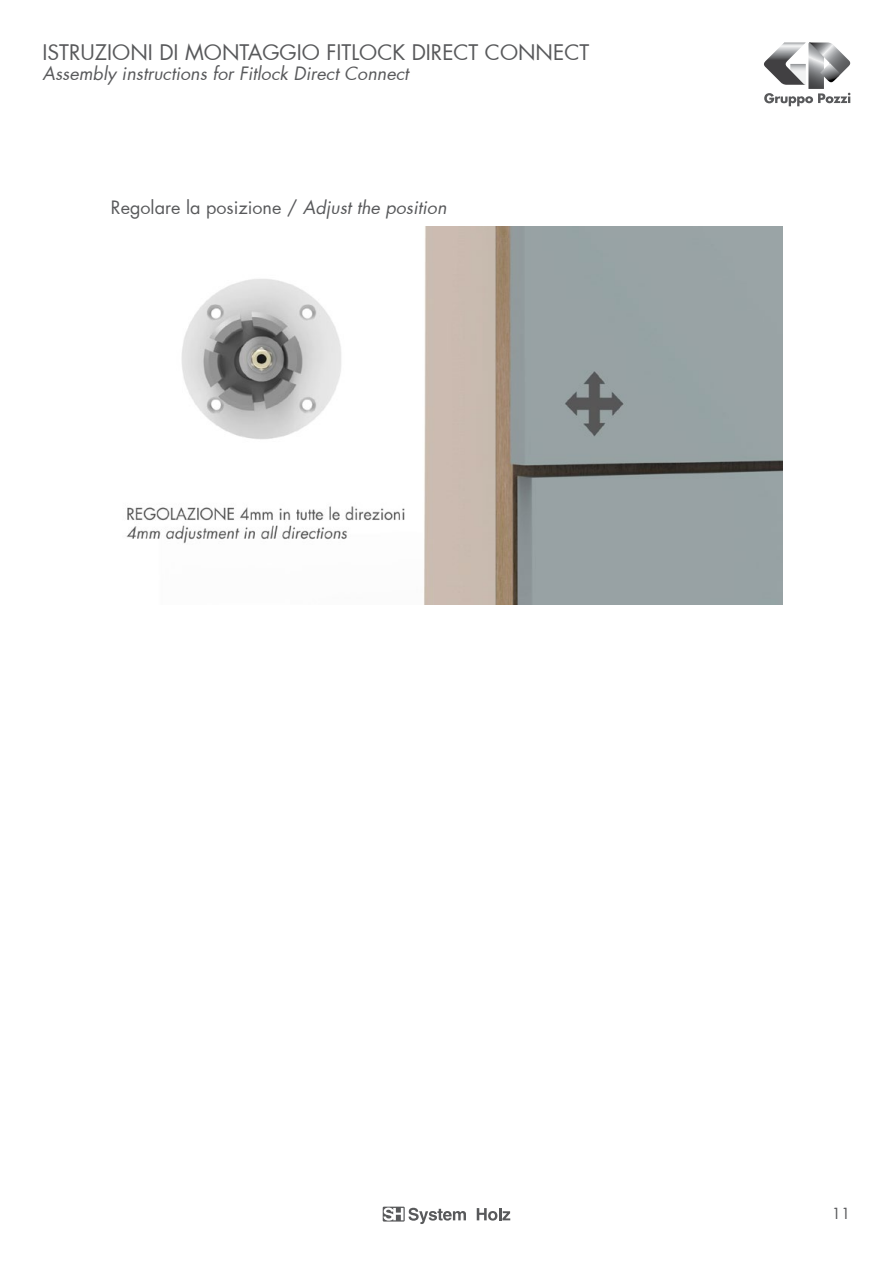
<style>
.page{position:relative;width:893px;height:1263px;background:#fff}
.page>*{position:absolute;margin:0;border:0;box-sizing:border-box;transform-origin:0 0}
.t1{font:21px "Futura";color:#58595b}
.t2{font:italic 18px "Futura";color:#58595b}
.t3{font:18px "Futura";color:#58595b}
.t4{font:15px "Futura";color:#58595b}
.s1{font-style:italic}
</style>
<div class="page">
<svg style="left:383px;top:1206px;width:83px;height:18px"></svg>
<svg style="left:477px;top:1208px;width:33px;height:12px"></svg>
<svg style="left:764px;top:42px;width:86px;height:64px"></svg>
<img style="left:126px;top:226px;width:656px;height:378px">
<p class="t1" style="left:43px;top:38px;width:548px">ISTRUZIONI DI MONTAGGIO FITLOCK DIRECT CONNECT</p>
<p class="t2" style="left:43px;top:61px;width:368px">Assembly instructions for Fitlock Direct Connect</p>
<p class="t3" style="left:111px;top:195px;width:337px">Regolare la posizione / <span class="s1">Adjust the position</span></p>
<p class="t4" style="left:832px;top:1203px;width:20px">11</p>
</div>
